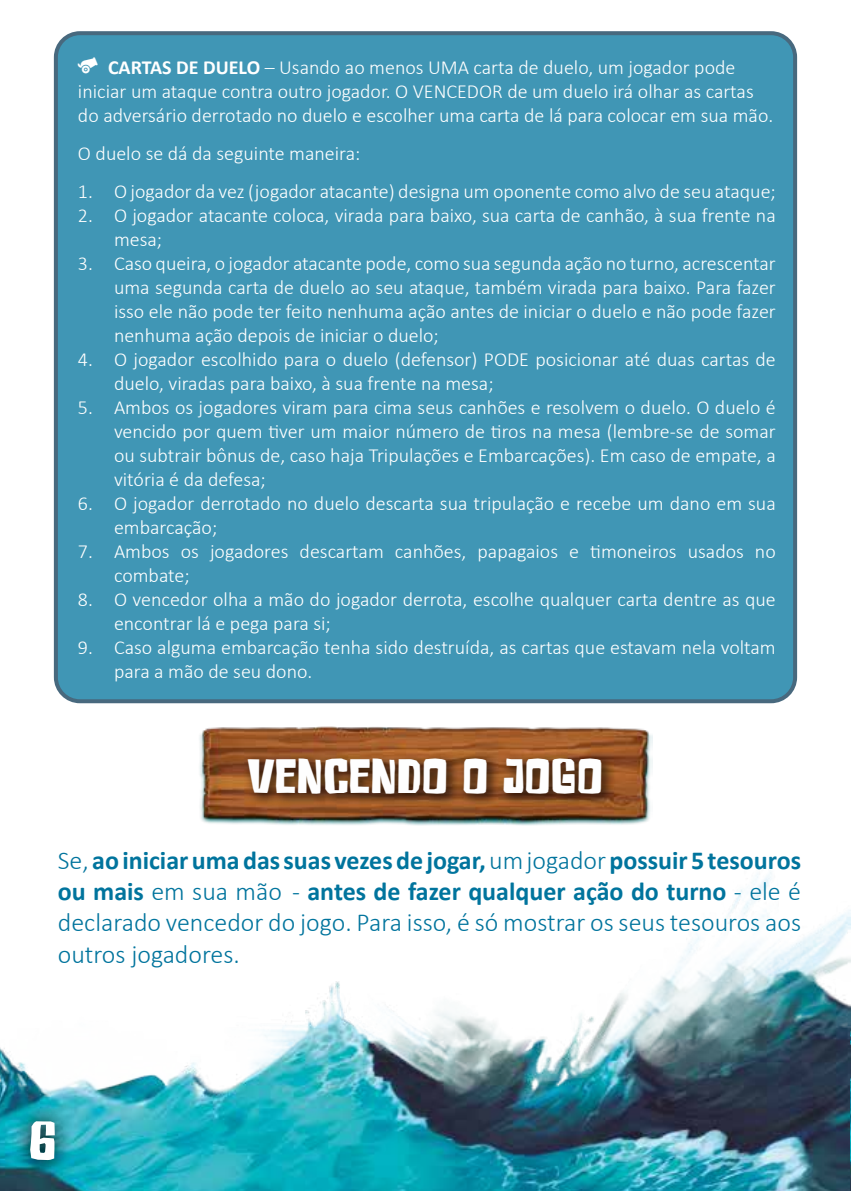
<style>
.page{position:relative;width:851px;height:1191px;background:#fff}
.page>*{position:absolute;margin:0;border:0;box-sizing:border-box;transform-origin:0 0}
.t1{font:52px "Armageda Wide";color:#fff}
.t2{font:46px "Armageda Wide";color:#fefefe}
.t3{font:300 26px/31.2px "Calibri";color:#00749d;text-align:justify}
.t4{font:300 20px/24px "Calibri";color:#fff}
.s1{font-weight:700}
</style>
<div class="page">
<img style="left:0;top:36px;width:851px;height:1155px">
<div style="left:56px;top:33px;width:739px;height:668px;background:#4096b5;border-radius:24px"></div>
<div style="left:54px;top:31px;width:743px;height:672px;border:4px solid #0b3754;border-radius:24px"></div>
<img style="left:198px;top:726px;width:454px;height:99px">
<div style="left:241px;top:751px;width:375px;height:57px;background:#000;opacity:.57"></div>
<svg style="left:12px;top:1102px;width:62px;height:76px;background:#198a98"></svg>
<p class="t4" style="left:78px;top:55px;width:696px">■□ <span class="s1">CARTAS DE DUELO</span> – Usando ao menos UMA carta de duelo, um jogador pode iniciar um ataque contra outro jogador. O VENCEDOR de um duelo irá olhar as cartas do adversário derrotado no duelo e escolher uma carta de lá para colocar em sua mão.</p>
<p class="t4" style="left:78px;top:141px;width:284px">O duelo se dá da seguinte maneira:</p>
<p class="t4" style="left:78px;top:179px;width:699px">1. O jogador da vez (jogador atacante) designa um oponente como alvo de seu ataque;</p>
<p class="t4" style="left:114px;top:203px;width:663px;text-indent:-36px">2. O jogador atacante coloca, virada para baixo, sua carta de canhão, à sua frente na mesa;</p>
<p class="t4" style="left:114px;top:251px;width:663px;text-align:justify;text-indent:-36px">3. Caso queira, o jogador atacante pode, como sua segunda ação no turno, acrescentar uma segunda carta de duelo ao seu ataque, também virada para baixo. Para fazer isso ele não pode ter feito nenhuma ação antes de iniciar o duelo e não pode fazer nenhuma ação depois de iniciar o duelo;</p>
<p class="t4" style="left:114px;top:347px;width:663px;text-indent:-36px">4. O jogador escolhido para o duelo (defensor) PODE posicionar até duas cartas de duelo, viradas para baixo, à sua frente na mesa;</p>
<p class="t4" style="left:114px;top:395px;width:663px;text-align:justify;text-indent:-36px">5. Ambos os jogadores viram para cima seus canhões e resolvem o duelo. O duelo é vencido por quem tiver um maior número de tiros na mesa (lembre-se de somar ou subtrair bônus de, caso haja Tripulações e Embarcações). Em caso de empate, a vitória é da defesa;</p>
<p class="t4" style="left:114px;top:491px;width:663px;text-indent:-36px">6. O jogador derrotado no duelo descarta sua tripulação e recebe um dano em sua embarcação;</p>
<p class="t4" style="left:114px;top:539px;width:663px;text-indent:-36px">7. Ambos os jogadores descartam canhões, papagaios e timoneiros usados no combate;</p>
<p class="t4" style="left:114px;top:587px;width:663px;text-indent:-36px">8. O vencedor olha a mão do jogador derrota, escolhe qualquer carta dentre as que encontrar lá e pega para si;</p>
<p class="t4" style="left:114px;top:635px;width:663px;text-indent:-36px">9. Caso alguma embarcação tenha sido destruída, as cartas que estavam nela voltam para a mão de seu dono.</p>
<h2 class="t2" style="left:248px;top:750px;width:356px">VENCENDO O JOGO</h2>
<h3 class="t3" style="left:58px;top:844px;width:744px">Se, <span class="s1">ao iniciar uma das suas vezes de jogar,</span> um jogador <span class="s1">possuir 5 tesouros ou mais</span> em sua mão - <span class="s1">antes de fazer qualquer ação do turno</span> - ele é declarado vencedor do jogo. Para isso, é só mostrar os seus tesouros aos outros jogadores.</h3>
<h1 class="t1" style="left:29px;top:1111px;width:30px">6</h1>
</div>
